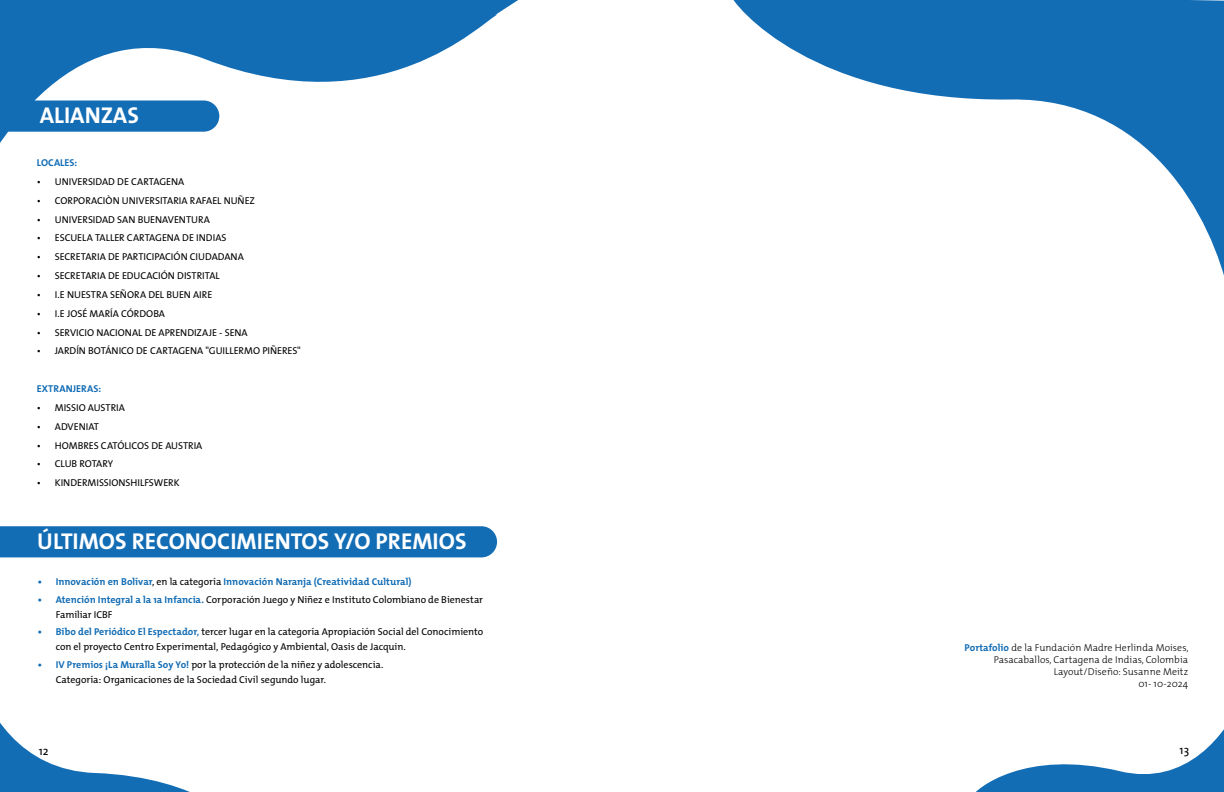
<style>
.page{position:relative;width:1224px;height:792px;background:#fff}
.page>*{position:absolute;margin:0;border:0;box-sizing:border-box;transform-origin:0 0}
.t1{font:700 23px "The Mix";color:#fff}
.t2{font:12px "The Mix";color:#000}
.t3{font:10px/15px "The Mix";letter-spacing:-.005em;color:#000}
.t4{font:300 10px/12px "The Mix";letter-spacing:.005em;color:#000;text-align:right}
.t5{font:700 10px "The Mix";color:#136db5}
.s1{font-weight:400;color:#000}
.s2{font-weight:700;color:#136db5}
.s3{font-weight:600;color:#136db5}
</style>
<div class="page">
<div style="left:0;top:526px;width:497px;height:31px;background:#136db5"></div>
<svg style="left:0;top:0;width:460px;height:143px;fill:#136db5"></svg>
<svg style="left:0;top:0;width:14px;height:66px"></svg>
<svg style="left:432px;top:0;width:86px;height:41px"></svg>
<svg style="left:0;top:100px;width:219px;height:32px;background:#1b72b7"></svg>
<svg style="left:0;top:722px;width:190px;height:70px"></svg>
<svg style="left:976px;top:729px;width:248px;height:63px"></svg>
<svg style="left:733px;top:0;width:491px;height:276px"></svg>
<h1 class="t1" style="left:40px;top:96px;width:101px">ALIANZAS</h1>
<p class="t5" style="left:37px;top:154px;width:42px">LOCALES:</p>
<p class="t3" style="left:37px;top:174px;width:149px">• UNIVERSIDAD DE CARTAGENA</p>
<p class="t3" style="left:37px;top:193px;width:220px">• CORPORACIÒN UNIVERSITARIA RAFAEL NUÑEZ</p>
<p class="t3" style="left:37px;top:211px;width:175px">• UNIVERSIDAD SAN BUENAVENTURA</p>
<p class="t3" style="left:37px;top:230px;width:191px">• ESCUELA TALLER CARTAGENA DE INDIAS</p>
<p class="t3" style="left:37px;top:249px;width:209px">• SECRETARIA DE PARTICIPACIÓN CIUDADANA</p>
<p class="t3" style="left:37px;top:268px;width:184px">• SECRETARIA DE EDUCACIÓN DISTRITAL</p>
<p class="t3" style="left:37px;top:287px;width:177px">• I.E NUESTRA SEÑORA DEL BUEN AIRE</p>
<p class="t3" style="left:37px;top:306px;width:130px">• I.E JOSÉ MARÍA CÓRDOBA</p>
<p class="t3" style="left:37px;top:324px;width:212px">• SERVICIO NACIONAL DE APRENDIZAJE - SENA</p>
<p class="t3" style="left:37px;top:343px;width:266px">• JARDÍN BOTÁNICO DE CARTAGENA "GUILLERMO PIÑERES"</p>
<p class="t5" style="left:37px;top:380px;width:66px">EXTRANJERAS:</p>
<p class="t3" style="left:37px;top:400px;width:90px">• MISSIO AUSTRIA</p>
<p class="t3" style="left:37px;top:419px;width:64px">• ADVENIAT</p>
<p class="t3" style="left:37px;top:437px;width:167px">• HOMBRES CATÓLICOS DE AUSTRIA</p>
<p class="t3" style="left:37px;top:456px;width:78px">• CLUB ROTARY</p>
<p class="t3" style="left:37px;top:475px;width:144px">• KINDERMISSIONSHILFSWERK</p>
<h1 class="t1" style="left:37px;top:522px;width:431px">ÚLTIMOS RECONOCIMIENTOS Y/O PREMIOS</h1>
<p class="t5" style="left:38px;top:573px;width:375px">• Innovación en Bolívar<span class="s1">, en la categoría</span> Innovación Naranja (Creatividad Cultural)</p>
<p class="t3" style="left:56px;top:591px;width:429px;text-indent:-18px"><span class="s2">• Atención Integral a la 1a Infancia.</span> Corporación Juego y Niñez e Instituto Colombiano de Bienestar<br>Familiar ICBF</p>
<p class="t3" style="left:56px;top:624px;width:429px;text-indent:-18px"><span class="s2">• Bibo del Periódico El Espectador</span><span class="s3">,</span> tercer lugar en la categoría Apropiación Social del Conocimiento con el proyecto Centro Experimental, Pedagógico y Ambiental, Oasis de Jacquin.</p>
<p class="t3" style="left:56px;top:657px;width:329px;text-indent:-18px"><span class="s2">• IV Premios ¡La Muralla Soy Yo!</span> por la protección de la niñez y adolescencia.<br>Categoría: Organicaciones de la Sociedad Civil segundo lugar.</p>
<p class="t4" style="left:965px;top:641px;width:226px"><span class="s2">Portafolio</span> de la Fundación Madre Herlinda Moises, Pasacaballos, Cartagena de Indias, Colombia Layout/Diseño: Susanne Meitz<br>01- 10-2024</p>
<p class="t2" style="left:39px;top:741px;width:11px">12</p>
<p class="t2" style="left:1180px;top:740px;width:11px">13</p>
</div>
